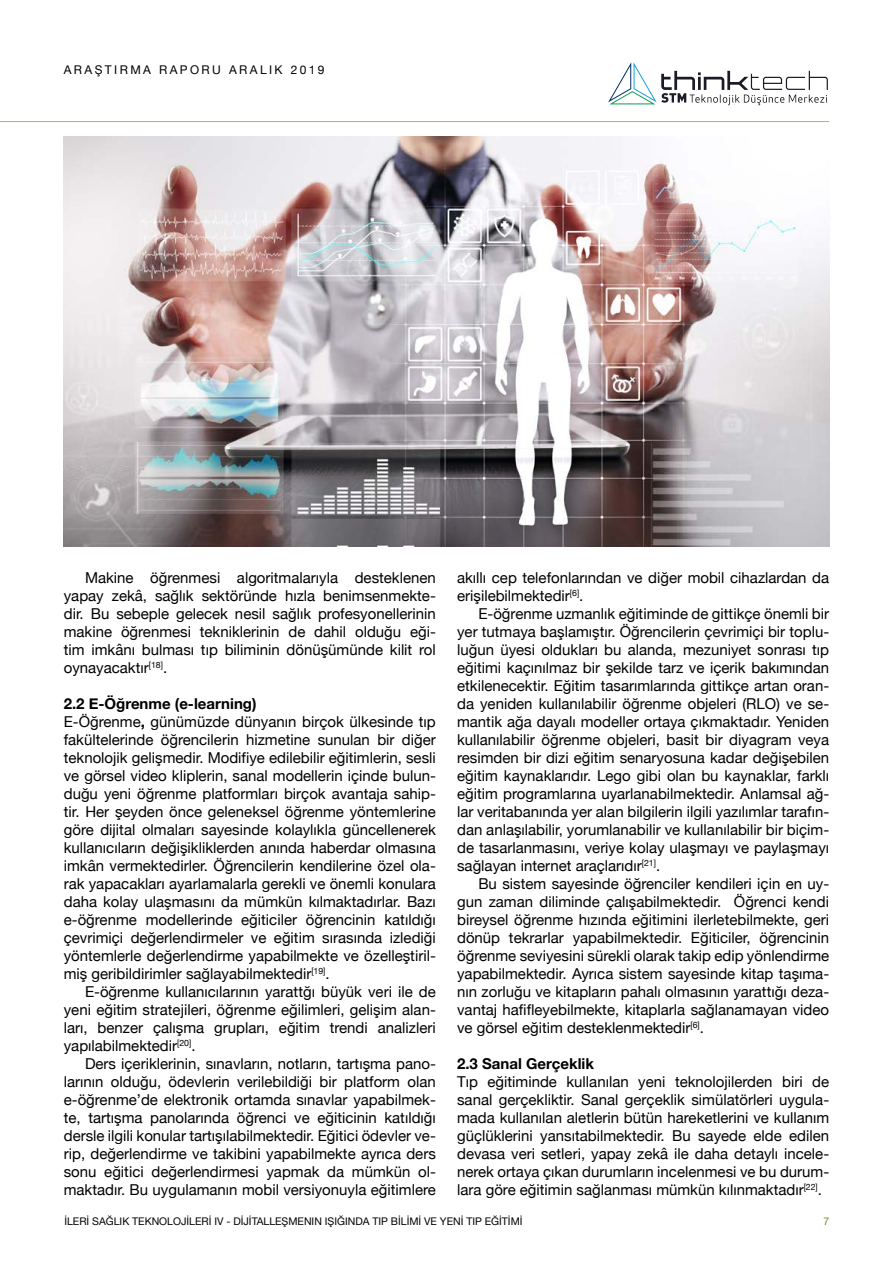
<style>
.page{position:relative;width:893px;height:1263px;background:#fff}
.page>*{position:absolute;margin:0;border:0;box-sizing:border-box;transform-origin:0 0}
.t1{font:15px/18px "Helvetica Neue";color:#000;text-align:justify}
.t2{font:700 15px "Helvetica Neue";color:#000}
.t3{font:12px "Helvetica Neue";letter-spacing:.2em;color:#000}
.t4{font:10.5px "Helvetica Neue";color:#000}
.t5{font:10.5px "Helvetica Neue";color:#768d2e}
.s1{font-weight:700}
</style>
<div class="page">
<hr style="left:0;top:121px;width:829px;height:1px;background:#f49655">
<svg style="left:608px;top:62px;width:220px;height:43px"></svg>
<img style="left:64px;top:136px;width:765px;height:410px">
<p class="t3" style="left:64px;top:61px;width:262px">ARAŞTIRMA RAPORU ARALIK 2019</p>
<p class="t1" style="left:64px;top:569px;width:374px;text-indent:21px">Makine öğrenmesi algoritmalarıyla desteklenen yapay zekâ, sağlık sektöründe hızla benimsenmekte&shy;dir. Bu sebeple gelecek nesil sağlık profesyonellerinin makine öğrenmesi tekniklerinin de dahil olduğu eği&shy;tim imkânı bulması tıp biliminin dönüşümünde kilit rol oynayacaktır<sup>[18]</sup>.</p>
<p class="t1" style="left:64px;top:695px;width:374px;text-align:left"><span class="s1">2.2 E-Öğrenme (e-learning)<br></span>E-Öğrenme<span class="s1">,</span> günümüzde dünyanın birçok ülkesinde tıp fakültelerinde öğrencilerin hizmetine sunulan bir diğer teknolojik gelişmedir. Modifiye edilebilir eğitimlerin, sesli ve görsel video kliplerin, sanal modellerin içinde bulun&shy;duğu yeni öğrenme platformları birçok avantaja sahip&shy;tir. Her şeyden önce geleneksel öğrenme yöntemlerine göre dijital olmaları sayesinde kolaylıkla güncellenerek kullanıcıların değişikliklerden anında haberdar olmasına imkân vermektedirler. Öğrencilerin kendilerine özel ola&shy;rak yapacakları ayarlamalarla gerekli ve önemli konulara daha kolay ulaşmasını da mümkün kılmaktadırlar. Bazı e-öğrenme modellerinde eğiticiler öğrencinin katıldığı çevrimiçi değerlendirmeler ve eğitim sırasında izlediği yöntemlerle değerlendirme yapabilmekte ve özelleştiril&shy;miş geribildirimler sağlayabilmektedir<sup>[19]</sup>.</p>
<p class="t1" style="left:64px;top:983px;width:374px;text-indent:21px">E-öğrenme kullanıcılarının yarattğı büyük veri ile de yeni eğitim stratejileri, öğrenme eğilimleri, gelişim alan&shy;ları, benzer çalışma grupları, eğitim trendi analizleri yapılabilmektedir<sup>[20]</sup>.</p>
<p class="t1" style="left:64px;top:1055px;width:374px;text-indent:21px">Ders içeriklerinin, sınavların, notların, tartışma pano&shy;larının olduğu, ödevlerin verilebildiği bir platform olan e-öğrenme’de elektronik ortamda sınavlar yapabilmek&shy;te, tartışma panolarında öğrenci ve eğiticinin katıldığı dersle ilgili konular tartışılabilmektedir. Eğitici ödevler ve&shy;rip, değerlendirme ve takibini yapabilmekte ayrıca ders sonu eğitici değerlendirmesi yapmak da mümkün ol&shy;maktadır. Bu uygulamanın mobil versiyonuyla eğitimlere</p>
<p class="t1" style="left:457px;top:569px;width:374px">akıllı cep telefonlarından ve diğer mobil cihazlardan da erişilebilmektedir<sup>[6]</sup>.</p>
<p class="t1" style="left:457px;top:605px;width:374px;text-indent:21px">E-öğrenme uzmanlık eğitiminde de gittikçe önemli bir yer tutmaya başlamıştır. Öğrencilerin çevrimiçi bir toplu&shy;luğun üyesi oldukları bu alanda, mezuniyet sonrası tıp eğitimi kaçınılmaz bir şekilde tarz ve içerik bakımından etkilenecektir. Eğitim tasarımlarında gittikçe artan oran&shy;da yeniden kullanılabilir öğrenme objeleri (RLO) ve se&shy;mantik ağa dayalı modeller ortaya çıkmaktadır. Yeniden kullanılabilir öğrenme objeleri, basit bir diyagram veya resimden bir dizi eğitim senaryosuna kadar değişebilen eğitim kaynaklarıdır. Lego gibi olan bu kaynaklar, farklı eğitim programlarına uyarlanabilmektedir. Anlamsal ağ&shy;lar veritabanında yer alan bilgilerin ilgili yazılımlar tarafın&shy;dan anlaşılabilir, yorumlanabilir ve kullanılabilir bir biçim&shy;de tasarlanmasını, veriye kolay ulaşmayı ve paylaşmayı sağlayan internet araçlarıdır<sup>[21]</sup>.</p>
<p class="t1" style="left:457px;top:875px;width:374px;text-indent:21px">Bu sistem sayesinde öğrenciler kendileri için en uy&shy;gun zaman diliminde çalışabilmektedir. Öğrenci kendi bireysel öğrenme hızında eğitimini ilerletebilmekte, geri dönüp tekrarlar yapabilmektedir. Eğiticiler, öğrencinin öğrenme seviyesini sürekli olarak takip edip yönlendirme yapabilmektedir. Ayrıca sistem sayesinde kitap taşıma&shy;nın zorluğu ve kitapların pahalı olmasının yarattığı deza&shy;vantaj hafifleyebilmekte, kitaplarla sağlanamayan video ve görsel eğitim desteklenmektedir<sup>[6]</sup>.</p>
<p class="t2" style="left:457px;top:1052px;width:138px">2.3 Sanal Gerçeklik</p>
<p class="t1" style="left:457px;top:1073px;width:374px">Tıp eğitiminde kullanılan yeni teknolojilerden biri de sanal gerçekliktir. Sanal gerçeklik simülatörleri uygula&shy;mada kullanılan aletlerin bütün hareketlerini ve kullanım güçlüklerini yansıtabilmektedir. Bu sayede elde edilen devasa veri setleri, yapay zekâ ile daha detaylı incele&shy;nerek ortaya çıkan durumların incelenmesi ve bu durum&shy;lara göre eğitimin sağlanması mümkün kılınmaktadır<sup>[22]</sup>.</p>
<p class="t4" style="left:64px;top:1214px;width:460px">İLERİ SAĞLIK TEKNOLOJİLERİ IV - DİJİTALLEŞMENIN IŞIĞINDA TIP BİLİMİ VE YENİ TIP EĞİTİMİ</p>
<p class="t5" style="left:823px;top:1214px;width:7px">7</p>
</div>
